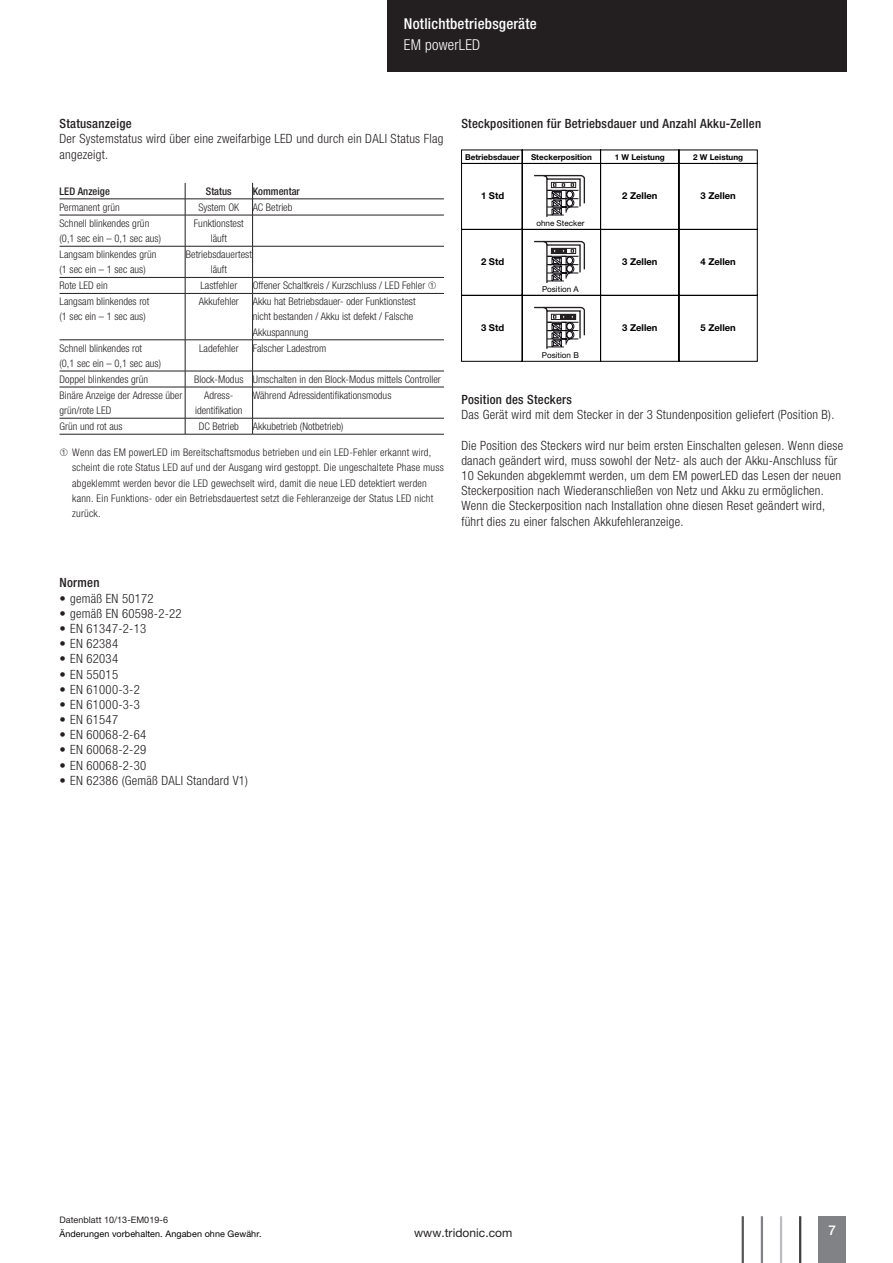
<style>
.page{position:relative;width:893px;height:1263px;background:#fff}
.page>*{position:absolute;margin:0;border:0;box-sizing:border-box;transform-origin:0 0}
.t1{font:500 condensed 15px "Helvetica Neue LTW1 G";letter-spacing:.015em;color:#fff}
.t2{font:300 condensed 15px "Helvetica Neue LTW1 G";letter-spacing:.015em;color:#fff}
.t3{font:500 13.5px "Helvetica Neue LTW1 G";color:#fff}
.t4{font:300 condensed 12.75px/15.1px "Helvetica Neue LTW1 G";letter-spacing:.02em;color:#231f20}
.t5{font:500 condensed 12.75px "Helvetica Neue LTW1 G";letter-spacing:.02em;color:#231f20}
.t6{font:12px "Helvetica Neue LTW1 G";letter-spacing:.005em;color:#231f20}
.t7{font:300 condensed 10.5px/15.1px "Helvetica Neue LTW1 G";letter-spacing:.005em;color:#231f20}
.t8{font:500 condensed 10.5px "Helvetica Neue LTW1 G";letter-spacing:.005em;color:#231f20}
.t9{font:700 9.45px "Helvetica Neue";color:#000}
.t10{font:9px "Helvetica Neue LTW1 G";letter-spacing:.01em;color:#000}
.t11{font:9px "Helvetica Neue LTW1 G";letter-spacing:.005em;color:#231f20}
.t12{font:700 8.1px "Helvetica Neue";color:#000}
.t13{font:8.1px "Helvetica Neue";color:#000}
</style>
<div class="page">
<div style="left:387px;top:0;width:459px;height:72px;background:#231f20"></div>
<div style="left:819px;top:1216px;width:27px;height:47px;background:#808285"></div>
<hr style="left:799px;top:1216px;width:2px;height:47px;background:#3e3e3f">
<hr style="left:780px;top:1216px;width:2px;height:47px;background:#bcbdc0">
<hr style="left:761px;top:1216px;width:2px;height:47px;background:#808285">
<hr style="left:742px;top:1216px;width:2px;height:47px;background:#57585a">
<svg style="left:461px;top:150px;width:296px;height:211px"></svg>
<hr style="left:60px;top:198px;width:125px;height:1px;background:#231f20">
<hr style="left:185px;top:198px;width:67px;height:1px;background:#231f20">
<hr style="left:253px;top:198px;width:191px;height:1px;background:#231f20">
<hr style="left:60px;top:215px;width:125px;height:1px;background:#231f20">
<hr style="left:185px;top:215px;width:68px;height:1px;background:#231f20">
<hr style="left:253px;top:215px;width:191px;height:1px;background:#231f20">
<hr style="left:60px;top:246px;width:125px;height:1px;background:#231f20">
<hr style="left:185px;top:246px;width:68px;height:1px;background:#231f20">
<hr style="left:253px;top:246px;width:191px;height:1px;background:#231f20">
<hr style="left:253px;top:277px;width:191px;height:1px;background:#231f20">
<hr style="left:253px;top:293px;width:191px;height:1px;background:#231f20">
<hr style="left:253px;top:340px;width:191px;height:1px;background:#231f20">
<hr style="left:253px;top:371px;width:191px;height:1px;background:#231f20">
<hr style="left:253px;top:387px;width:191px;height:1px;background:#231f20">
<hr style="left:253px;top:418px;width:191px;height:1px;background:#231f20">
<hr style="left:253px;top:434px;width:191px;height:1px;background:#231f20">
<hr style="left:60px;top:277px;width:125px;height:1px;background:#231f20">
<hr style="left:185px;top:277px;width:68px;height:1px;background:#231f20">
<hr style="left:60px;top:293px;width:125px;height:1px;background:#231f20">
<hr style="left:185px;top:293px;width:68px;height:1px;background:#231f20">
<hr style="left:60px;top:340px;width:125px;height:1px;background:#231f20">
<hr style="left:185px;top:340px;width:68px;height:1px;background:#231f20">
<hr style="left:60px;top:371px;width:125px;height:1px;background:#231f20">
<hr style="left:185px;top:371px;width:68px;height:1px;background:#231f20">
<hr style="left:60px;top:387px;width:125px;height:1px;background:#231f20">
<hr style="left:185px;top:387px;width:68px;height:1px;background:#231f20">
<hr style="left:60px;top:418px;width:125px;height:1px;background:#231f20">
<hr style="left:185px;top:418px;width:68px;height:1px;background:#231f20">
<hr style="left:60px;top:434px;width:125px;height:1px;background:#231f20">
<hr style="left:185px;top:434px;width:68px;height:1px;background:#231f20">
<svg style="left:185px;top:183px;width:1px;height:32px"></svg>
<svg style="left:252px;top:183px;width:1px;height:32px"></svg>
<hr style="left:185px;top:215px;width:1px;height:31px;background:#231f20">
<hr style="left:252px;top:215px;width:1px;height:31px;background:#231f20">
<hr style="left:185px;top:246px;width:1px;height:31px;background:#231f20">
<hr style="left:252px;top:246px;width:1px;height:31px;background:#231f20">
<svg style="left:185px;top:278px;width:1px;height:15px"></svg>
<svg style="left:252px;top:278px;width:1px;height:15px"></svg>
<hr style="left:185px;top:294px;width:1px;height:46px;background:#231f20">
<hr style="left:252px;top:294px;width:1px;height:46px;background:#231f20">
<hr style="left:185px;top:340px;width:1px;height:31px;background:#231f20">
<hr style="left:252px;top:340px;width:1px;height:31px;background:#231f20">
<svg style="left:185px;top:371px;width:1px;height:16px"></svg>
<svg style="left:252px;top:371px;width:1px;height:16px"></svg>
<hr style="left:185px;top:387px;width:1px;height:31px;background:#231f20">
<hr style="left:252px;top:387px;width:1px;height:31px;background:#231f20">
<svg style="left:185px;top:418px;width:1px;height:16px"></svg>
<svg style="left:252px;top:418px;width:1px;height:16px"></svg>
<h1 class="t1" style="left:404px;top:14px;width:134px">Notlichtbetriebsgeräte</h1>
<h1 class="t2" style="left:404px;top:36px;width:78px">EM powerLED</h1>
<p class="t5" style="left:60px;top:116px;width:74px">Statusanzeige</p>
<p class="t4" style="left:60px;top:131px;width:385px">Der Systemstatus wird über eine zweifarbige LED und durch ein DALI Status Flag angezeigt.</p>
<p class="t8" style="left:60px;top:185px;width:52px">LED Anzeige</p>
<p class="t8" style="left:206px;top:185px;width:27px">Status</p>
<p class="t8" style="left:253px;top:185px;width:49px">Kommentar</p>
<p class="t7" style="left:60px;top:200px;width:62px">Permanent grün</p>
<p class="t7" style="left:198px;top:200px;width:42px">System OK</p>
<p class="t7" style="left:253px;top:200px;width:41px">AC Betrieb</p>
<p class="t7" style="left:60px;top:216px;width:103px">Schnell blinkendes grün (0,1 sec ein – 0,1 sec aus)</p>
<p class="t7" style="left:194px;top:216px;width:51px;text-align:center">Funktionstest läuft</p>
<p class="t7" style="left:60px;top:247px;width:98px">Langsam blinkendes grün (1 sec ein – 1 sec aus)</p>
<p class="t7" style="left:186px;top:247px;width:68px;text-align:center">Betriebsdauertest läuft</p>
<p class="t7" style="left:60px;top:278px;width:50px">Rote LED ein</p>
<p class="t7" style="left:200px;top:278px;width:39px">Lastfehler</p>
<p class="t7" style="left:253px;top:278px;width:174px">Offener Schaltkreis / Kurzschluss / LED Fehler</p>
<p class="t7" style="left:60px;top:294px;width:91px">Langsam blinkendes rot (1 sec ein – 1 sec aus)</p>
<p class="t7" style="left:199px;top:294px;width:41px">Akkufehler</p>
<p class="t7" style="left:253px;top:294px;width:164px">Akku hat Betriebsdauer- oder Funktionstest nicht bestanden / Akku ist defekt / Falsche<br>Akkuspannung</p>
<p class="t7" style="left:60px;top:340px;width:103px">Schnell blinkendes rot<br>(0,1 sec ein – 0,1 sec aus)</p>
<p class="t7" style="left:199px;top:340px;width:41px">Ladefehler</p>
<p class="t7" style="left:253px;top:340px;width:75px">Falscher Ladestrom</p>
<p class="t7" style="left:59px;top:372px;width:90px">Doppel blinkendes grün</p>
<p class="t7" style="left:194px;top:372px;width:248px">Block-Modus Umschalten in den Block-Modus mittels Controller</p>
<p class="t7" style="left:59px;top:388px;width:124px">Binäre Anzeige der Adresse über grün/rote LED</p>
<p class="t7" style="left:195px;top:388px;width:49px;text-align:center">Adress&shy;identifikation</p>
<p class="t7" style="left:253px;top:388px;width:140px">Während Adressidentifikationsmodus</p>
<p class="t7" style="left:59px;top:419px;width:65px">Grün und rot aus</p>
<p class="t7" style="left:199px;top:419px;width:42px">DC Betrieb</p>
<p class="t7" style="left:253px;top:419px;width:92px">Akkubetrieb (Notbetrieb)</p>
<p class="t7" style="left:72px;top:445px;width:373px">Wenn das EM powerLED im Bereitschaftsmodus betrieben und ein LED-Fehler erkannt wird, scheint die rote Status LED auf und der Ausgang wird gestoppt. Die ungeschaltete Phase muss abgeklemmt werden bevor die LED gewechselt wird, damit die neue LED detektiert werden kann. Ein Funktions- oder ein Betriebsdauertest setzt die Fehleranzeige der Status LED nicht zurück.</p>
<p class="t5" style="left:461px;top:116px;width:301px">Steckpositionen für Betriebsdauer und Anzahl Akku-Zellen</p>
<p class="t12" style="left:465px;top:152px;width:56px">Betriebsdauer</p>
<p class="t12" style="left:531px;top:152px;width:62px">Steckerposition</p>
<p class="t12" style="left:615px;top:152px;width:51px">1 W Leistung</p>
<p class="t12" style="left:693px;top:152px;width:51px">2 W Leistung</p>
<p class="t9" style="left:481px;top:190px;width:25px">1 Std</p>
<p class="t9" style="left:622px;top:190px;width:37px">2 Zellen</p>
<p class="t9" style="left:700px;top:190px;width:37px">3 Zellen</p>
<p class="t13" style="left:536px;top:218px;width:50px">ohne Stecker</p>
<p class="t9" style="left:481px;top:256px;width:25px">2 Std</p>
<p class="t9" style="left:622px;top:256px;width:37px">3 Zellen</p>
<p class="t9" style="left:700px;top:256px;width:37px">4 Zellen</p>
<p class="t13" style="left:542px;top:284px;width:38px">Position A</p>
<p class="t9" style="left:481px;top:322px;width:25px">3 Std</p>
<p class="t9" style="left:622px;top:322px;width:37px">3 Zellen</p>
<p class="t9" style="left:700px;top:322px;width:37px">5 Zellen</p>
<p class="t13" style="left:542px;top:350px;width:39px">Position B</p>
<p class="t5" style="left:461px;top:392px;width:112px">Position des Steckers</p>
<p class="t4" style="left:461px;top:407px;width:375px">Das Gerät wird mit dem Stecker in der 3 Stundenposition geliefert (Position B).</p>
<p class="t4" style="left:461px;top:438px;width:383px">Die Position des Steckers wird nur beim ersten Einschalten gelesen. Wenn diese danach geändert wird, muss sowohl der Netz- als auch der Akku-Anschluss für 10 Sekunden abgeklemmt werden, um dem EM powerLED das Lesen der neuen Steckerposition nach Wiederanschließen von Netz und Akku zu ermöglichen.<br>Wenn die Steckerposition nach Installation ohne diesen Reset geändert wird, führt dies zu einer falschen Akkufehleranzeige.</p>
<p class="t5" style="left:60px;top:575px;width:41px">Normen</p>
<p class="t4" style="left:60px;top:591px;width:96px">• gemäß EN 50172</p>
<p class="t4" style="left:60px;top:606px;width:124px">• gemäß EN 60598-2-22</p>
<p class="t4" style="left:60px;top:621px;width:88px">• EN 61347-2-13</p>
<p class="t4" style="left:60px;top:636px;width:60px">• EN 62384</p>
<p class="t4" style="left:60px;top:651px;width:60px">• EN 62034</p>
<p class="t4" style="left:60px;top:667px;width:60px">• EN 55015</p>
<p class="t4" style="left:60px;top:682px;width:82px">• EN 61000-3-2</p>
<p class="t4" style="left:60px;top:697px;width:82px">• EN 61000-3-3</p>
<p class="t4" style="left:60px;top:712px;width:60px">• EN 61547</p>
<p class="t4" style="left:60px;top:727px;width:88px">• EN 60068-2-64</p>
<p class="t4" style="left:60px;top:742px;width:88px">• EN 60068-2-29</p>
<p class="t4" style="left:60px;top:758px;width:88px">• EN 60068-2-30</p>
<p class="t4" style="left:60px;top:773px;width:190px">• EN 62386 (Gemäß DALI Standard V1)</p>
<p class="t11" style="left:60px;top:1214px;width:110px">Datenblatt 10/13-EM019-6</p>
<p class="t10" style="left:60px;top:1229px;width:204px">Änderungen vorbehalten. Angaben ohne Gewähr.</p>
<p class="t6" style="left:414px;top:1226px;width:100px">www.tridonic.com</p>
<p class="t3" style="left:829px;top:1222px;width:9px">7</p>
</div>
